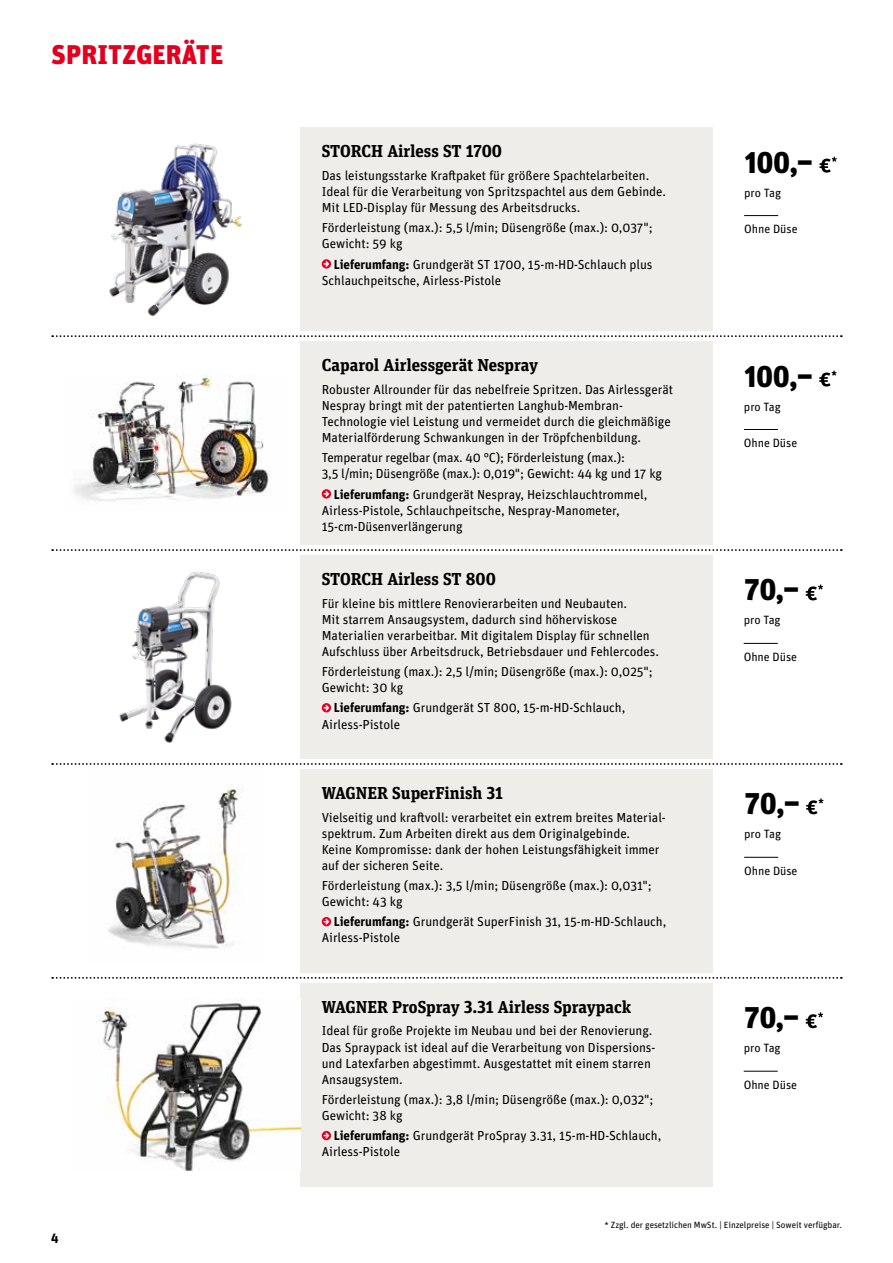
<style>
.page{position:relative;width:893px;height:1263px;background:#fff}
.page>*{position:absolute;margin:0;border:0;box-sizing:border-box;transform-origin:0 0}
.t1{font:900 30px "Unit Pro";letter-spacing:-.015em;color:#000}
.t2{font:900 27px "Unit Pro";letter-spacing:.005em;color:#e3001f}
.t3{font:700 17.25px "Unit Slab OT";color:#000}
.t4{font:700 13.5px "Unit Pro";color:#000}
.t5{font:13.05px/16px "Unit Pro";letter-spacing:-.005em;color:#000}
.t6{font:12px "Unit Pro";letter-spacing:-.005em;color:#000}
.t7{font:9px "Unit Pro";letter-spacing:-.005em;color:#000}
.s1{font-weight:700}
</style>
<div class="page">
<div style="left:300px;top:128px;width:412px;height:203px;background:#eeedea"></div>
<div style="left:300px;top:341px;width:412px;height:204px;background:#eeedea"></div>
<div style="left:300px;top:769px;width:412px;height:203px;background:#eeedea"></div>
<div style="left:300px;top:983px;width:412px;height:203px;background:#eeedea"></div>
<svg style="left:52px;top:335px;width:790px;height:2px"></svg>
<svg style="left:52px;top:763px;width:790px;height:2px"></svg>
<svg style="left:52px;top:549px;width:790px;height:2px"></svg>
<svg style="left:52px;top:977px;width:790px;height:2px"></svg>
<hr style="left:744px;top:429px;width:34px;height:1px;background:#000">
<svg style="left:819px;top:371px;width:18px;height:15px"></svg>
<svg style="left:322px;top:489px;width:9px;height:10px"></svg>
<svg style="left:324px;top:491px;width:5px;height:6px"></svg>
<img style="left:73px;top:375px;width:197px;height:126px">
<hr style="left:744px;top:857px;width:34px;height:1px;background:#000">
<svg style="left:806px;top:798px;width:17px;height:16px"></svg>
<svg style="left:322px;top:917px;width:9px;height:9px"></svg>
<svg style="left:324px;top:919px;width:5px;height:6px"></svg>
<img style="left:108px;top:788px;width:131px;height:161px">
<hr style="left:744px;top:215px;width:34px;height:1px;background:#000">
<svg style="left:819px;top:157px;width:18px;height:16px"></svg>
<img style="left:109px;top:143px;width:133px;height:173px">
<svg style="left:322px;top:259px;width:9px;height:10px"></svg>
<svg style="left:324px;top:261px;width:5px;height:6px"></svg>
<div style="left:300px;top:555px;width:412px;height:204px;background:#eeedea"></div>
<hr style="left:744px;top:643px;width:34px;height:1px;background:#000">
<svg style="left:806px;top:584px;width:17px;height:16px"></svg>
<svg style="left:322px;top:703px;width:9px;height:9px"></svg>
<svg style="left:324px;top:705px;width:5px;height:6px"></svg>
<img style="left:119px;top:572px;width:113px;height:171px">
<hr style="left:744px;top:1071px;width:34px;height:1px;background:#000">
<svg style="left:806px;top:1012px;width:17px;height:16px"></svg>
<svg style="left:322px;top:1131px;width:9px;height:9px"></svg>
<svg style="left:324px;top:1132px;width:5px;height:6px"></svg>
<img style="left:96px;top:1002px;width:204px;height:169px">
<h2 class="t2" style="left:51px;top:34px;width:173px">SPRITZGERÄTE</h2>
<p class="t4" style="left:51px;top:1228px;width:9px">4</p>
<h3 class="t3" style="left:322px;top:140px;width:182px">STORCH Airless ST 1700</h3>
<p class="t5" style="left:322px;top:167px;width:346px">Das leistungsstarke Kraftpaket für größere Spachtelarbeiten.<br>Ideal für die Verarbeitung von Spritzspachtel aus dem Gebinde.<br>Mit LED-Display für Messung des Arbeitsdrucks.</p>
<p class="t5" style="left:322px;top:219px;width:332px">Förderleistung (max.): 5,5 l/min; Düsengröße (max.): 0,037";<br>Gewicht: 59 kg</p>
<p class="t5" style="left:322px;top:255px;width:332px;text-indent:12px"><span class="s1">Lieferumfang:</span> Grundgerät ST 1700, 15-m-HD-Schlauch plus<br>Schlauchpeitsche, Airless-Pistole</p>
<h3 class="t3" style="left:322px;top:354px;width:218px">Caparol Airlessgerät Nespray</h3>
<p class="t5" style="left:322px;top:381px;width:353px">Robuster Allrounder für das nebelfreie Spritzen. Das Airlessgerät Nespray bringt mit der patentierten Langhub-Membran-Technologie viel Leistung und vermeidet durch die gleichmäßige Materialförderung Schwankungen in der Tröpfchenbildung.</p>
<p class="t5" style="left:322px;top:449px;width:342px">Temperatur regelbar (max. 40 °C); Förderleistung (max.):<br>3,5 l/min; Düsengröße (max.): 0,019"; Gewicht: 44 kg und 17 kg</p>
<p class="t5" style="left:322px;top:485px;width:327px;text-indent:12px"><span class="s1">Lieferumfang:</span> Grundgerät Nespray, Heizschlauchtrommel,<br>Airless-Pistole, Schlauchpeitsche, Nespray-Manometer,<br>15-cm-Düsenverlängerung</p>
<h3 class="t3" style="left:322px;top:568px;width:176px">STORCH Airless ST 800</h3>
<p class="t5" style="left:322px;top:594px;width:339px">Für kleine bis mittlere Renovierarbeiten und Neubauten.<br>Mit starrem Ansaugsystem, dadurch sind höherviskose Materialien verarbeitbar. Mit digitalem Display für schnellen Aufschluss über Arbeitsdruck, Betriebsdauer und Fehlercodes.</p>
<p class="t5" style="left:322px;top:663px;width:332px">Förderleistung (max.): 2,5 l/min; Düsengröße (max.): 0,025";<br>Gewicht: 30 kg</p>
<p class="t5" style="left:322px;top:699px;width:305px;text-indent:12px"><span class="s1">Lieferumfang:</span> Grundgerät ST 800, 15-m-HD-Schlauch,<br>Airless-Pistole</p>
<h3 class="t3" style="left:322px;top:782px;width:183px">WAGNER SuperFinish 31</h3>
<p class="t5" style="left:322px;top:808px;width:346px">Vielseitig und kraftvoll: verarbeitet ein extrem breites Material&shy;spektrum. Zum Arbeiten direkt aus dem Originalgebinde.<br>Keine Kompromisse: dank der hohen Leistungsfähigkeit immer auf der sicheren Seite.</p>
<p class="t5" style="left:322px;top:877px;width:331px">Förderleistung (max.): 3,5 l/min; Düsengröße (max.): 0,031";<br>Gewicht: 43 kg</p>
<p class="t5" style="left:322px;top:913px;width:346px;text-indent:12px"><span class="s1">Lieferumfang:</span> Grundgerät SuperFinish 31, 15-m-HD-Schlauch,<br>Airless-Pistole</p>
<h3 class="t3" style="left:322px;top:996px;width:311px">WAGNER ProSpray 3.31 Airless Spraypack</h3>
<p class="t5" style="left:322px;top:1022px;width:335px">Ideal für große Projekte im Neubau und bei der Renovierung.<br>Das Spraypack ist ideal auf die Verarbeitung von Dispersions&shy;und Latexfarben abgestimmt. Ausgestattet mit einem starren Ansaugsystem.</p>
<p class="t5" style="left:322px;top:1091px;width:333px">Förderleistung (max.): 3,8 l/min; Düsengröße (max.): 0,032";<br>Gewicht: 38 kg</p>
<p class="t5" style="left:322px;top:1127px;width:341px;text-indent:12px"><span class="s1">Lieferumfang:</span> Grundgerät ProSpray 3.31, 15-m-HD-Schlauch,<br>Airless-Pistole</p>
<h1 class="t1" style="left:744px;top:140px;width:70px">100,–</h1>
<p class="t6" style="left:744px;top:184px;width:38px">pro Tag</p>
<p class="t6" style="left:744px;top:220px;width:55px">Ohne Düse</p>
<h1 class="t1" style="left:744px;top:354px;width:70px">100,–</h1>
<p class="t6" style="left:744px;top:398px;width:38px">pro Tag</p>
<p class="t6" style="left:744px;top:434px;width:55px">Ohne Düse</p>
<h1 class="t1" style="left:744px;top:567px;width:57px">70,–</h1>
<p class="t6" style="left:744px;top:612px;width:38px">pro Tag</p>
<p class="t6" style="left:744px;top:648px;width:55px">Ohne Düse</p>
<h1 class="t1" style="left:744px;top:781px;width:57px">70,–</h1>
<p class="t6" style="left:744px;top:826px;width:38px">pro Tag</p>
<p class="t6" style="left:744px;top:862px;width:55px">Ohne Düse</p>
<h1 class="t1" style="left:744px;top:995px;width:57px">70,–</h1>
<p class="t6" style="left:744px;top:1040px;width:38px">pro Tag</p>
<p class="t6" style="left:744px;top:1076px;width:55px">Ohne Düse</p>
<p class="t7" style="left:604px;top:1218px;width:239px">* Zzgl. der gesetzlichen MwSt. | Einzelpreise | Soweit verfügbar.</p>
</div>
